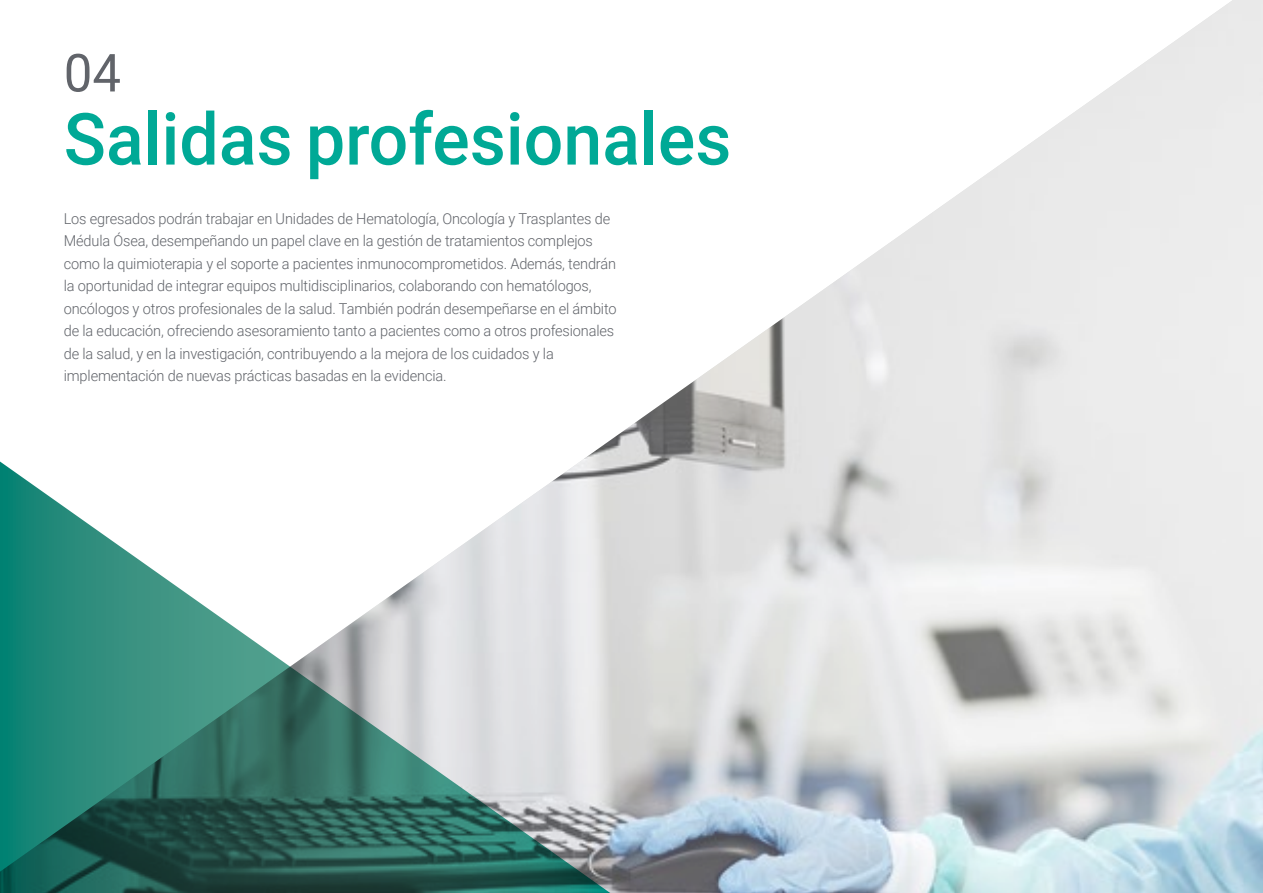
<style>
.page{position:relative;width:1263px;height:893px;background:#fff}
.page>*{position:absolute;margin:0;border:0;box-sizing:border-box;transform-origin:0 0}
.t1{font:500 72px "Roboto";color:#00a996}
.t2{font:52.5px "Roboto";color:#61646a}
.t3{font:300 15px/22.5px "Roboto";letter-spacing:-.01em;color:#61646a}
</style>
<div class="page">
<img style="left:602px;top:0;width:661px;height:893px">
<svg style="left:0;top:446px;width:640px;height:447px"></svg>
<h2 class="t2" style="left:64px;top:36px;width:59px">04</h2>
<h1 class="t1" style="left:64px;top:89px;width:669px">Salidas profesionales</h1>
<p class="t3" style="left:64px;top:207px;width:554px">Los egresados podrán trabajar en Unidades de Hematología, Oncología y Trasplantes de Médula Ósea, desempeñando un papel clave en la gestión de tratamientos complejos como la quimioterapia y el soporte a pacientes inmunocomprometidos. Además, tendrán la oportunidad de integrar equipos multidisciplinarios, colaborando con hematólogos, oncólogos y otros profesionales de la salud. También podrán desempeñarse en el ámbito de la educación, ofreciendo asesoramiento tanto a pacientes como a otros profesionales de la salud, y en la investigación, contribuyendo a la mejora de los cuidados y la implementación de nuevas prácticas basadas en la evidencia.</p>
</div>
